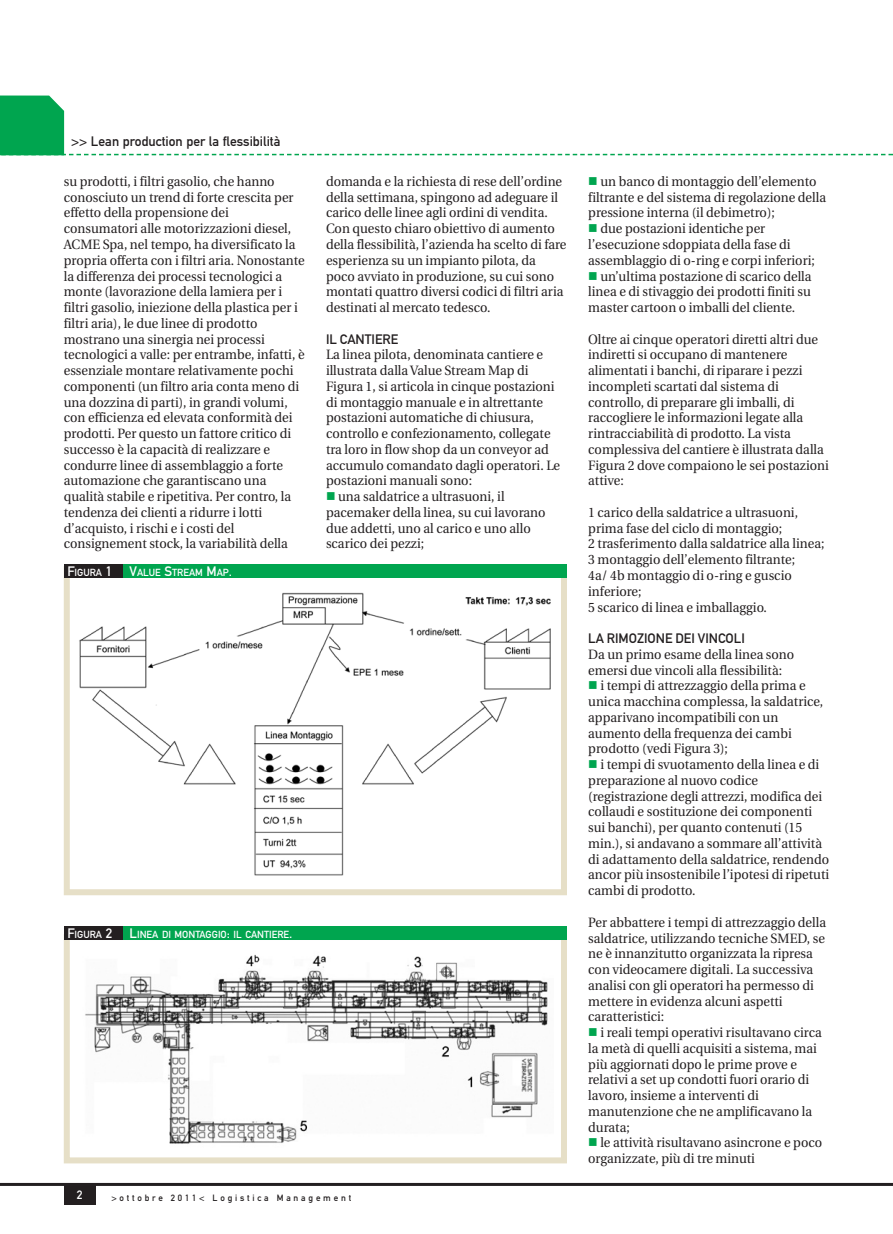
<style>
.page{position:relative;width:893px;height:1234px;background:#fff}
.page>*{position:absolute;margin:0;border:0;box-sizing:border-box;transform-origin:0 0}
._03_testo-ok{font:13.5px/15.8px "Utopia";color:#231f20;scale:.95 1}
._03_TITOLETTO-OK{font:13.5px "DIN Mittelschrift";color:#231f20}
.t1{font:12px "DIN Mittelschrift Alternate";color:#fff}
.DIDA_FIGURA{font:10.2px "DIN Mittelschrift";color:#fff}
.t2{font:9px "DIN Mittelschrift Alternate";letter-spacing:.31em;color:#231f20}
.s1{color:#00a54f}
.s2{font-size:13.5px}
</style>
<div class="page">
<div style="left:64px;top:1184px;width:32px;height:20px;background:#231f20"></div>
<hr style="left:0;top:1182px;width:893px;height:3px;background:#231f20">
<svg style="left:0;top:95px;width:893px;height:60px"></svg>
<div style="left:64px;top:565px;width:503px;height:330px;border:6px solid #e6dfc7"></div>
<div style="left:64px;top:933px;width:503px;height:230px;border:6px solid #e6dfc7"></div>
<div style="left:64px;top:564px;width:503px;height:13px;background:#00a54f"></div>
<div style="left:64px;top:926px;width:503px;height:14px;background:#00a54f"></div>
<div style="left:64px;top:564px;width:58px;height:13px;background:#231f20"></div>
<div style="left:64px;top:926px;width:58px;height:14px;background:#231f20"></div>
<img style="left:85px;top:954px;width:463px;height:190px">
<img style="left:79px;top:592px;width:472px;height:284px">
<p class="_03_TITOLETTO-OK" style="left:71px;top:133px;width:211px">&gt;&gt; Lean production per la flessibilità</p>
<p class="_03_testo-ok" style="left:64px;top:174px;width:255px">su prodotti, i filtri gasolio, che hanno conosciuto un trend di forte crescita per effetto della propensione dei consumatori alle motorizzazioni diesel, ACME Spa, nel tempo, ha diversificato la propria offerta con i filtri aria. Nonostante la differenza dei processi tecnologici a monte (lavorazione della lamiera per i filtri gasolio, iniezione della plastica per i filtri aria), le due linee di prodotto mostrano una sinergia nei processi tecnologici a valle: per entrambe, infatti, è essenziale montare relativamente pochi componenti (un filtro aria conta meno di una dozzina di parti), in grandi volumi, con efficienza ed elevata conformità dei prodotti. Per questo un fattore critico di successo è la capacità di realizzare e condurre linee di assemblaggio a forte automazione che garantiscano una qualità stabile e ripetitiva. Per contro, la tendenza dei clienti a ridurre i lotti d’acquisto, i rischi e i costi del consignement stock, la variabilità della</p>
<p class="_03_testo-ok" style="left:326px;top:174px;width:255px">domanda e la richiesta di rese dell’ordine della settimana, spingono ad adeguare il carico delle linee agli ordini di vendita.<br>Con questo chiaro obiettivo di aumento della flessibilità, l’azienda ha scelto di fare esperienza su un impianto pilota, da poco avviato in produzione, su cui sono montati quattro diversi codici di filtri aria destinati al mercato tedesco.</p>
<p class="_03_TITOLETTO-OK" style="left:326px;top:331px;width:74px">IL CANTIERE</p>
<p class="_03_testo-ok" style="left:326px;top:347px;width:248px">La linea pilota, denominata cantiere e illustrata dalla Value Stream Map di Figura 1, si articola in cinque postazioni di montaggio manuale e in altrettante postazioni automatiche di chiusura, controllo e confezionamento, collegate tra loro in flow shop da un conveyor ad accumulo comandato dagli operatori. Le postazioni manuali sono:</p>
<p class="_03_testo-ok" style="left:326px;top:489px;width:233px"><span class="s1">■</span> una saldatrice a ultrasuoni, il pacemaker della linea, su cui lavorano due addetti, uno al carico e uno allo scarico dei pezzi;</p>
<p class="DIDA_FIGURA" style="left:67px;top:566px;width:46px"><span class="s2">F</span>IGURA <span class="s2">1</span></p>
<p class="DIDA_FIGURA" style="left:130px;top:566px;width:104px"><span class="s2">V</span>ALUE <span class="s2">S</span>TREAM <span class="s2">M</span>AP<span class="s2">.</span></p>
<p class="DIDA_FIGURA" style="left:67px;top:928px;width:46px"><span class="s2">F</span>IGURA <span class="s2">2</span></p>
<p class="DIDA_FIGURA" style="left:130px;top:928px;width:164px"><span class="s2">L</span>INEA DI MONTAGGIO<span class="s2">:</span> IL CANTIERE<span class="s2">.</span></p>
<p class="t1" style="left:77px;top:1187px;width:7px">2</p>
<p class="t2" style="left:111px;top:1191px;width:241px">&gt;ottobre 2011&lt; Logistica Management</p>
<p class="_03_testo-ok" style="left:588px;top:174px;width:252px"><span class="s1">■</span> un banco di montaggio dell’elemento filtrante e del sistema di regolazione della pressione interna (il debimetro);</p>
<p class="_03_testo-ok" style="left:588px;top:221px;width:240px"><span class="s1">■</span> due postazioni identiche per l’esecuzione sdoppiata della fase di assemblaggio di o-ring e corpi inferiori;</p>
<p class="_03_testo-ok" style="left:588px;top:268px;width:237px;text-align:justify"><span class="s1">■</span> un’ultima postazione di scarico della linea e di stivaggio dei prodotti finiti su master cartoon o imballi del cliente.</p>
<p class="_03_testo-ok" style="left:588px;top:331px;width:255px">Oltre ai cinque operatori diretti altri due indiretti si occupano di mantenere alimentati i banchi, di riparare i pezzi incompleti scartati dal sistema di controllo, di preparare gli imballi, di raccogliere le informazioni legate alla rintracciabilità di prodotto. La vista complessiva del cantiere è illustrata dalla Figura 2 dove compaiono le sei postazioni attive:</p>
<p class="_03_testo-ok" style="left:588px;top:504px;width:222px">1 carico della saldatrice a ultrasuoni, prima fase del ciclo di montaggio;</p>
<p class="_03_testo-ok" style="left:588px;top:536px;width:250px">2 trasferimento dalla saldatrice alla linea;</p>
<p class="_03_testo-ok" style="left:588px;top:552px;width:219px">3 montaggio dell’elemento filtrante;</p>
<p class="_03_testo-ok" style="left:588px;top:567px;width:216px">4a/ 4b montaggio di o-ring e guscio inferiore;</p>
<p class="_03_testo-ok" style="left:588px;top:599px;width:190px">5 scarico di linea e imballaggio.</p>
<p class="_03_TITOLETTO-OK" style="left:588px;top:630px;width:158px">LA RIMOZIONE DEI VINCOLI</p>
<p class="_03_testo-ok" style="left:588px;top:646px;width:218px">Da un primo esame della linea sono emersi due vincoli alla flessibilità:</p>
<p class="_03_testo-ok" style="left:588px;top:678px;width:249px"><span class="s1">■</span> i tempi di attrezzaggio della prima e unica macchina complessa, la saldatrice, apparivano incompatibili con un aumento della frequenza dei cambi prodotto (vedi Figura 3);</p>
<p class="_03_testo-ok" style="left:588px;top:756px;width:255px"><span class="s1">■</span> i tempi di svuotamento della linea e di preparazione al nuovo codice (registrazione degli attrezzi, modifica dei collaudi e sostituzione dei componenti sui banchi), per quanto contenuti (15 min.), si andavano a sommare all’attività di adattamento della saldatrice, rendendo ancor più insostenibile l’ipotesi di ripetuti cambi di prodotto.</p>
<p class="_03_testo-ok" style="left:588px;top:914px;width:252px">Per abbattere i tempi di attrezzaggio della saldatrice, utilizzando tecniche SMED, se ne è innanzitutto organizzata la ripresa con videocamere digitali. La successiva analisi con gli operatori ha permesso di mettere in evidenza alcuni aspetti caratteristici:</p>
<p class="_03_testo-ok" style="left:588px;top:1024px;width:247px"><span class="s1">■</span> i reali tempi operativi risultavano circa la metà di quelli acquisiti a sistema, mai più aggiornati dopo le prime prove e relativi a set up condotti fuori orario di lavoro, insieme a interventi di manutenzione che ne amplificavano la durata;</p>
<p class="_03_testo-ok" style="left:588px;top:1134px;width:248px"><span class="s1">■</span> le attività risultavano asincrone e poco organizzate, più di tre minuti</p>
</div>
